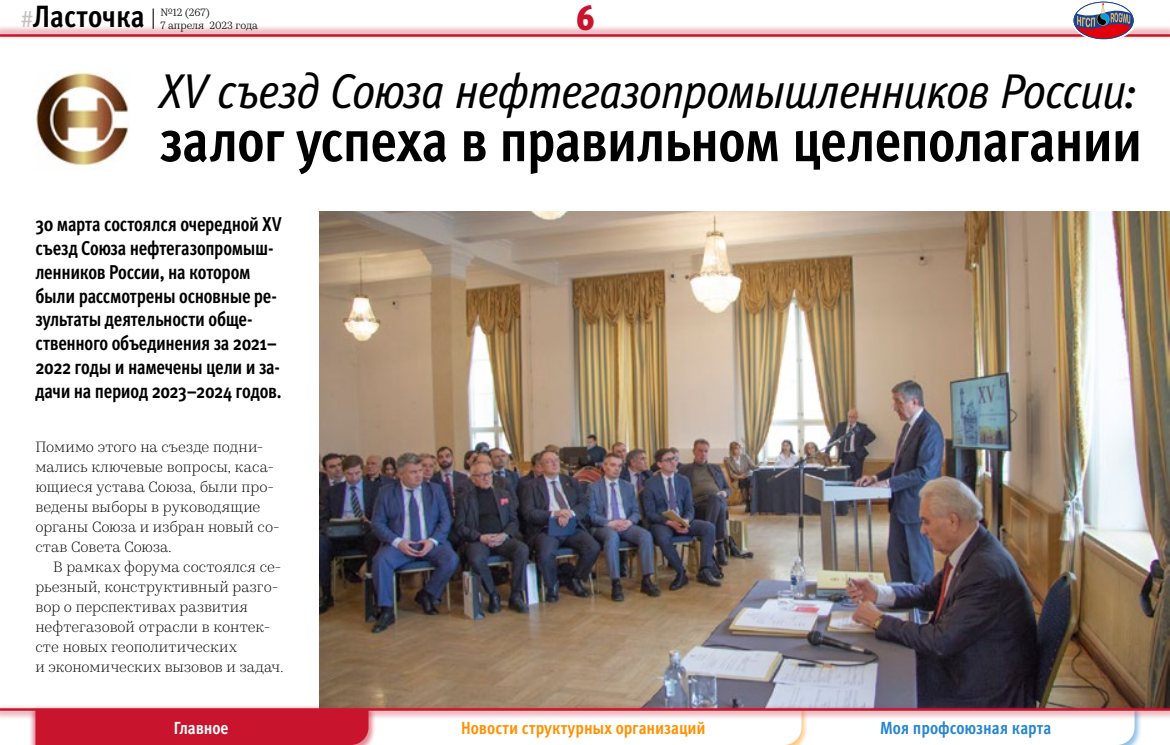
<style>
.page{position:relative;width:1170px;height:745px;background:#fff}
.page>*{position:absolute;margin:0;border:0;box-sizing:border-box;transform-origin:0 0}
.t1{font:700 condensed 58.88px "Meta Pro";letter-spacing:-.02em;color:#000}
.t2{font:italic condensed 48.88px "Meta Pro";letter-spacing:-.015em;color:#000}
.t3{font:900 condensed 36.25px "Meta Pro";color:#c8142d}
.t4{font:700 condensed 30.75px "Meta Pro";color:#000}
.t5{font:700 condensed 20px/23.8px "Meta Pro";letter-spacing:-.015em;color:#000;scale:.94 1}
.t6{font:700 condensed 17.5px "Meta Pro";color:#ff9000}
.t7{font:700 condensed 17.5px "Meta Pro";letter-spacing:-.005em;color:#2585d0}
.t8{font:700 condensed 17.5px "Meta Pro";letter-spacing:-.005em;color:#fff}
.t9{font:300 15px/20px "Kazimir Text";letter-spacing:.005em;color:#000}
.t10{font:10.62px/12.5px "Kazimir Text";color:#000}
.s1{font-weight:400;font-stretch:normal;font-size:22.5px;color:#c6c0be}
</style>
<div class="page">
<img style="left:36px;top:71px;width:93px;height:96px">
<img style="left:319px;top:211px;width:850px;height:493px">
<svg style="left:35px;top:720px;width:1099px;height:24px"></svg>
<div style="left:0;top:25px;width:1169px;height:16px;background:#c8142d;opacity:.3"></div>
<hr style="left:0;top:34px;width:1169px;height:3px;background:#c8142d">
<div style="left:0;top:704px;width:1169px;height:16px;background:#c8142d;opacity:.3"></div>
<hr style="left:0;top:707px;width:1169px;height:3px;background:#c8142d">
<svg style="left:153px;top:8px;width:1px;height:21px"></svg>
<svg style="left:1072px;top:2px;width:63px;height:38px"></svg>
<div style="left:1072px;top:0;width:63px;height:41px;border:1px solid #fff;border-radius:50%"></div>
<h3 class="t4" style="left:21px;top:-7px;width:125px"><span class="s1">#</span>Ласточка</h3>
<p class="t10" style="left:160px;top:6px;width:99px">№12 (267)<br>7 апреля 2023 года</p>
<h3 class="t3" style="left:576px;top:-12px;width:20px">6</h3>
<h2 class="t2" style="left:159px;top:54px;width:978px">XV съезд Союза нефтегазопромышленников России:</h2>
<h1 class="t1" style="left:159px;top:95px;width:984px">залог успеха в правильном целеполагании</h1>
<p class="t5" style="left:35px;top:211px;width:263px">30 марта состоялся очередной XV съезд Союза нефтегазопромыш&shy;ленников России, на котором были рассмотрены основные ре&shy;зультаты деятельности обще&shy;ственного объединения за 2021–<br>2022 годы и намечены цели и за&shy;дачи на период 2023–2024 годов.</p>
<p class="t9" style="left:35px;top:435px;width:246px">Помимо этого на съезде подни&shy;мались ключевые вопросы, каса&shy;ющиеся устава Союза, были про&shy;ведены выборы в руководящие органы Союза и избран новый со&shy;став Совета Союза.</p>
<p class="t9" style="left:35px;top:555px;width:249px;text-indent:18px">В рамках форума состоялся се&shy;рьезный, конструктивный разго&shy;вор о перспективах развития нефтегазовой отрасли в контек&shy;сте новых геополитических<br>и экономических вызовов и задач.</p>
<p class="t8" style="left:174px;top:713px;width:56px">Главное</p>
<p class="t6" style="left:461px;top:713px;width:246px">Новости структурных организаций</p>
<p class="t7" style="left:880px;top:713px;width:173px">Моя профсоюзная карта</p>
</div>
